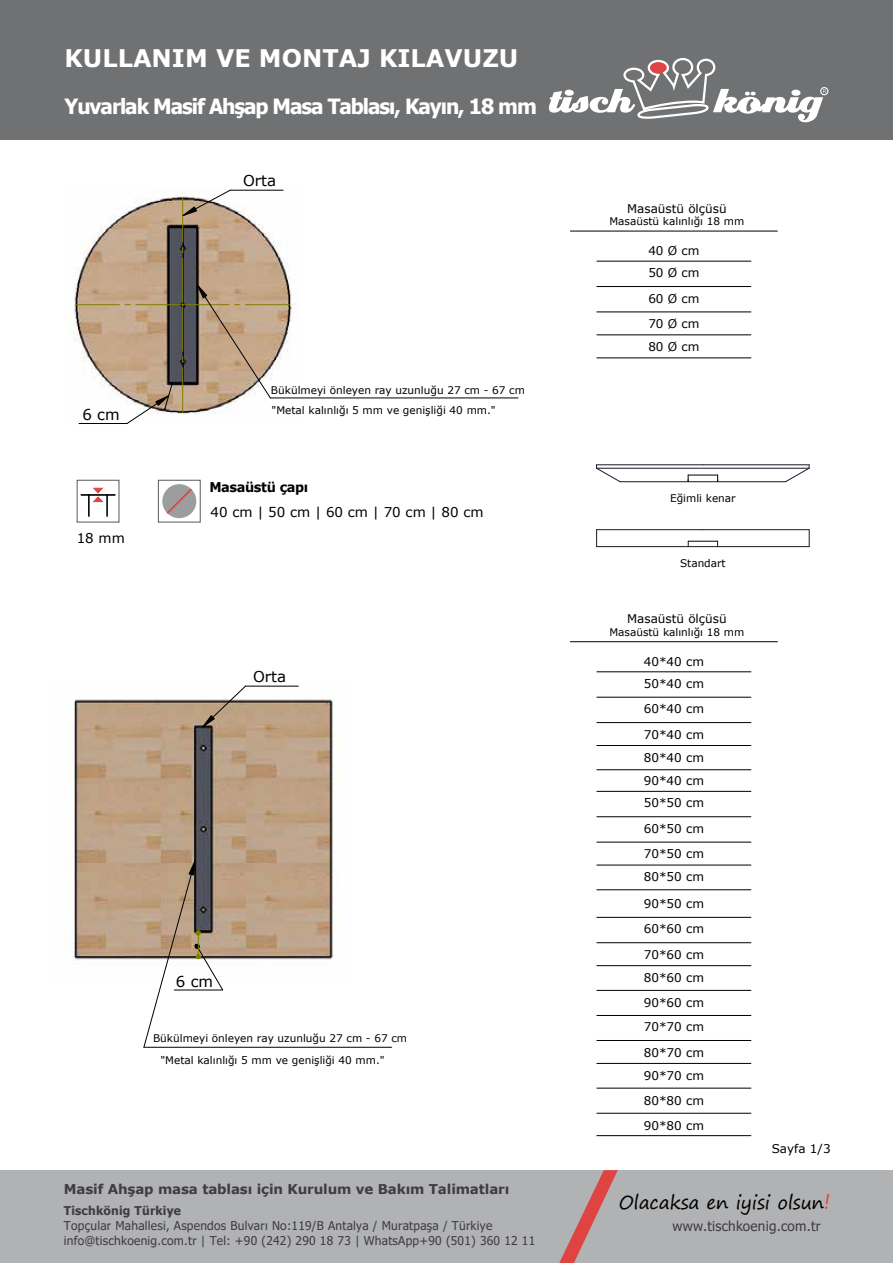
<style>
.page{position:relative;width:893px;height:1263px;background:#fff}
.page>*{position:absolute;margin:0;border:0;box-sizing:border-box;transform-origin:0 0}
.t1{font:700 24.3px "Verdana";color:#fff}
.t2{font:700 21px "Tahoma";letter-spacing:-.05em;color:#fff}
.t3{font:18.75px "Segoe Print";letter-spacing:-.01em;color:#000}
.t4{font:15px "Verdana";color:#000}
.t5{font:13.65px "Tahoma";letter-spacing:.02em;color:#3e3d40}
.t6{font:700 13.5px "Verdana";letter-spacing:-.01em;color:#3e3d40}
.t7{font:13.5px "Verdana";color:#000}
.t8{font:700 13.5px "Verdana";letter-spacing:-.03em;color:#000;scale:.96 1}
.t9{font:12.15px/15px "Tahoma";letter-spacing:.02em;color:#3e3d40}
.t10{font:700 12.15px "Tahoma";letter-spacing:.02em;color:#3e3d40}
.t11{font:12px/25.3px "Verdana";color:#000}
.t12{font:10.5px "Verdana";color:#000}
.s1{font-size:21px;color:#df4443}
</style>
<div class="page">
<div style="left:0;top:0;width:893px;height:140px;background:#707172"></div>
<div style="left:820px;top:87px;width:8px;height:8px;border:1px solid #fff;border-radius:50%"></div>
<svg style="left:549px;top:58px;width:277px;height:64px"></svg>
<div style="left:0;top:1171px;width:893px;height:92px;background:#b1b2b4"></div>
<svg style="left:559px;top:1170px;width:59px;height:93px"></svg>
<img style="left:65px;top:189px;width:236px;height:235px">
<hr style="left:182px;top:258px;width:1px;height:45px;background:#808000">
<hr style="left:182px;top:197px;width:1px;height:45px;background:#808000">
<hr style="left:136px;top:304px;width:45px;height:1px;background:#808000">
<hr style="left:75px;top:304px;width:45px;height:1px;background:#808000">
<hr style="left:182px;top:307px;width:1px;height:44px;background:#808000">
<hr style="left:182px;top:367px;width:1px;height:45px;background:#808000">
<hr style="left:185px;top:304px;width:44px;height:1px;background:#808000">
<hr style="left:245px;top:304px;width:45px;height:1px;background:#808000">
<hr style="left:230px;top:190px;width:53px;height:1px;background:#000">
<hr style="left:270px;top:398px;width:248px;height:1px;background:#000">
<hr style="left:79px;top:423px;width:48px;height:1px;background:#000">
<svg style="left:182px;top:189px;width:49px;height:28px"></svg>
<svg style="left:196px;top:284px;width:75px;height:115px;background:#bca187"></svg>
<svg style="left:126px;top:382px;width:48px;height:42px"></svg>
<hr style="left:688px;top:541px;width:30px;height:1px;background:#000">
<svg style="left:596px;top:530px;width:1px;height:17px"></svg>
<hr style="left:703px;top:529px;width:106px;height:1px;background:#191924">
<hr style="left:597px;top:546px;width:212px;height:1px;background:#191924">
<hr style="left:597px;top:529px;width:106px;height:1px;background:#191924">
<svg style="left:809px;top:530px;width:1px;height:17px"></svg>
<hr style="left:688px;top:475px;width:30px;height:1px;background:#000">
<hr style="left:620px;top:481px;width:165px;height:1px;background:#191924">
<svg style="left:784px;top:465px;width:26px;height:18px"></svg>
<svg style="left:596px;top:465px;width:25px;height:18px"></svg>
<hr style="left:703px;top:464px;width:106px;height:1px;background:#191924">
<hr style="left:596px;top:464px;width:107px;height:1px;background:#191924">
<hr style="left:596px;top:468px;width:213px;height:1px;background:#191924">
<hr style="left:88px;top:494px;width:2px;height:23px;background:#000">
<hr style="left:106px;top:494px;width:2px;height:23px;background:#000">
<hr style="left:81px;top:494px;width:34px;height:2px;background:#000">
<svg style="left:92px;top:487px;width:12px;height:15px"></svg>
<div style="left:158px;top:480px;width:43px;height:42px;background:#fff;border:1px solid #59585a"></div>
<div style="left:162px;top:484px;width:34px;height:34px;background:#9b9d9e;border-radius:50%"></div>
<svg style="left:165px;top:487px;width:29px;height:28px"></svg>
<hr style="left:570px;top:231px;width:208px;height:1px;background:#000">
<hr style="left:596px;top:261px;width:155px;height:1px;background:#000">
<hr style="left:596px;top:286px;width:155px;height:1px;background:#000">
<hr style="left:596px;top:312px;width:155px;height:1px;background:#000">
<hr style="left:596px;top:334px;width:155px;height:1px;background:#000">
<img style="left:65px;top:685px;width:274px;height:275px">
<hr style="left:245px;top:686px;width:53px;height:1px;background:#000">
<hr style="left:144px;top:1047px;width:248px;height:1px;background:#000">
<svg style="left:202px;top:685px;width:44px;height:43px"></svg>
<svg style="left:143px;top:860px;width:81px;height:188px"></svg>
<hr style="left:570px;top:641px;width:208px;height:1px;background:#000">
<hr style="left:596px;top:671px;width:155px;height:1px;background:#000">
<hr style="left:596px;top:697px;width:155px;height:1px;background:#000">
<hr style="left:596px;top:722px;width:155px;height:1px;background:#000">
<hr style="left:596px;top:745px;width:155px;height:1px;background:#000">
<hr style="left:596px;top:791px;width:155px;height:1px;background:#000">
<hr style="left:596px;top:816px;width:155px;height:1px;background:#000">
<hr style="left:596px;top:842px;width:155px;height:1px;background:#000">
<hr style="left:596px;top:865px;width:155px;height:1px;background:#000">
<hr style="left:596px;top:769px;width:155px;height:1px;background:#000">
<hr style="left:596px;top:889px;width:155px;height:1px;background:#000">
<hr style="left:596px;top:917px;width:155px;height:1px;background:#000">
<hr style="left:596px;top:942px;width:155px;height:1px;background:#000">
<hr style="left:596px;top:965px;width:155px;height:1px;background:#000">
<hr style="left:596px;top:990px;width:155px;height:1px;background:#000">
<hr style="left:596px;top:1015px;width:155px;height:1px;background:#000">
<hr style="left:596px;top:1040px;width:155px;height:1px;background:#000">
<hr style="left:596px;top:1063px;width:155px;height:1px;background:#000">
<hr style="left:596px;top:1088px;width:155px;height:1px;background:#000">
<hr style="left:596px;top:1113px;width:155px;height:1px;background:#000">
<hr style="left:596px;top:357px;width:155px;height:1px;background:#000">
<hr style="left:596px;top:1135px;width:155px;height:1px;background:#000">
<h1 class="t1" style="left:64px;top:41px;width:455px">KULLANIM VE MONTAJ KILAVUZU</h1>
<h2 class="t2" style="left:64px;top:91px;width:474px">Yuvarlak Masif Ahşap Masa Tablası, Kayın, 18 mm</h2>
<h3 class="t4" style="left:243px;top:170px;width:35px">Orta</h3>
<p class="t12" style="left:271px;top:383px;width:256px">Bükülmeyi önleyen ray uzunluğu 27 cm - 67 cm</p>
<h3 class="t4" style="left:82px;top:404px;width:39px">6 cm</h3>
<p class="t12" style="left:271px;top:403px;width:226px">"Metal kalınlığı 5 mm ve genişliği 40 mm."</p>
<p class="t7" style="left:77px;top:528px;width:50px">18 mm</p>
<p class="t8" style="left:209px;top:478px;width:105px">Masaüstü çapı</p>
<p class="t7" style="left:211px;top:503px;width:274px">40 cm | 50 cm | 60 cm | 70 cm | 80 cm</p>
<h3 class="t4" style="left:253px;top:667px;width:35px">Orta</h3>
<h3 class="t4" style="left:176px;top:971px;width:39px">6 cm</h3>
<p class="t12" style="left:153px;top:1031px;width:256px">Bükülmeyi önleyen ray uzunluğu 27 cm - 67 cm</p>
<p class="t12" style="left:160px;top:1053px;width:226px">"Metal kalınlığı 5 mm ve genişliği 40 mm."</p>
<p class="t11" style="left:627px;top:195px;width:101px">Masaüstü ölçüsü</p>
<p class="t12" style="left:609px;top:214px;width:136px">Masaüstü kalınlığı 18 mm</p>
<p class="t11" style="left:648px;top:239px;width:53px;line-height:22.2px">40 Ø cm<br>50 Ø cm</p>
<p class="t11" style="left:648px;top:285px;width:53px">60 Ø cm<br>70 Ø cm</p>
<p class="t11" style="left:648px;top:334px;width:53px">80 Ø cm</p>
<p class="t12" style="left:670px;top:491px;width:67px">Eğimli kenar</p>
<p class="t12" style="left:680px;top:556px;width:47px">Standart</p>
<p class="t11" style="left:627px;top:606px;width:101px">Masaüstü ölçüsü</p>
<p class="t12" style="left:609px;top:625px;width:136px">Masaüstü kalınlığı 18 mm</p>
<p class="t11" style="left:644px;top:650px;width:62px;line-height:22.2px">40*40 cm<br>50*40 cm</p>
<p class="t11" style="left:644px;top:696px;width:62px">60*40 cm<br>70*40 cm</p>
<p class="t11" style="left:644px;top:745px;width:62px;line-height:23.5px">80*40 cm<br>90*40 cm</p>
<p class="t11" style="left:644px;top:790px;width:62px;text-align:justify">50*50 cm 60*50 cm 70*50 cm</p>
<p class="t11" style="left:644px;top:864px;width:62px">80*50 cm</p>
<p class="t11" style="left:644px;top:891px;width:62px;text-align:justify">90*50 cm 60*60 cm 70*60 cm</p>
<p class="t11" style="left:644px;top:964px;width:62px">80*60 cm<br>90*60 cm</p>
<p class="t11" style="left:644px;top:1014px;width:62px">70*70 cm<br>80*70 cm</p>
<p class="t11" style="left:644px;top:1062px;width:62px">90*70 cm<br>80*80 cm</p>
<p class="t11" style="left:644px;top:1112px;width:62px">90*80 cm</p>
<p class="t11" style="left:772px;top:1135px;width:60px">Sayfa 1/3</p>
<p class="t6" style="left:64px;top:1179px;width:447px">Masif Ahşap masa tablası için Kurulum ve Bakım Talimatları</p>
<h3 class="t3" style="left:619px;top:1186px;width:213px">Olacaksa en iyisi olsun<span class="s1">!</span></h3>
<p class="t10" style="left:64px;top:1202px;width:119px">Tischkönig Türkiye</p>
<p class="t9" style="left:64px;top:1218px;width:473px">Topçular Mahallesi, Aspendos Bulvarı No:119/B Antalya / Muratpaşa / Türkiye info@tischkoenig.com.tr | Tel: +90 (242) 290 18 73 | WhatsApp+90 (501) 360 12 11</p>
<h3 class="t5" style="left:673px;top:1217px;width:150px">www.tischkoenig.com.tr</h3>
</div>
